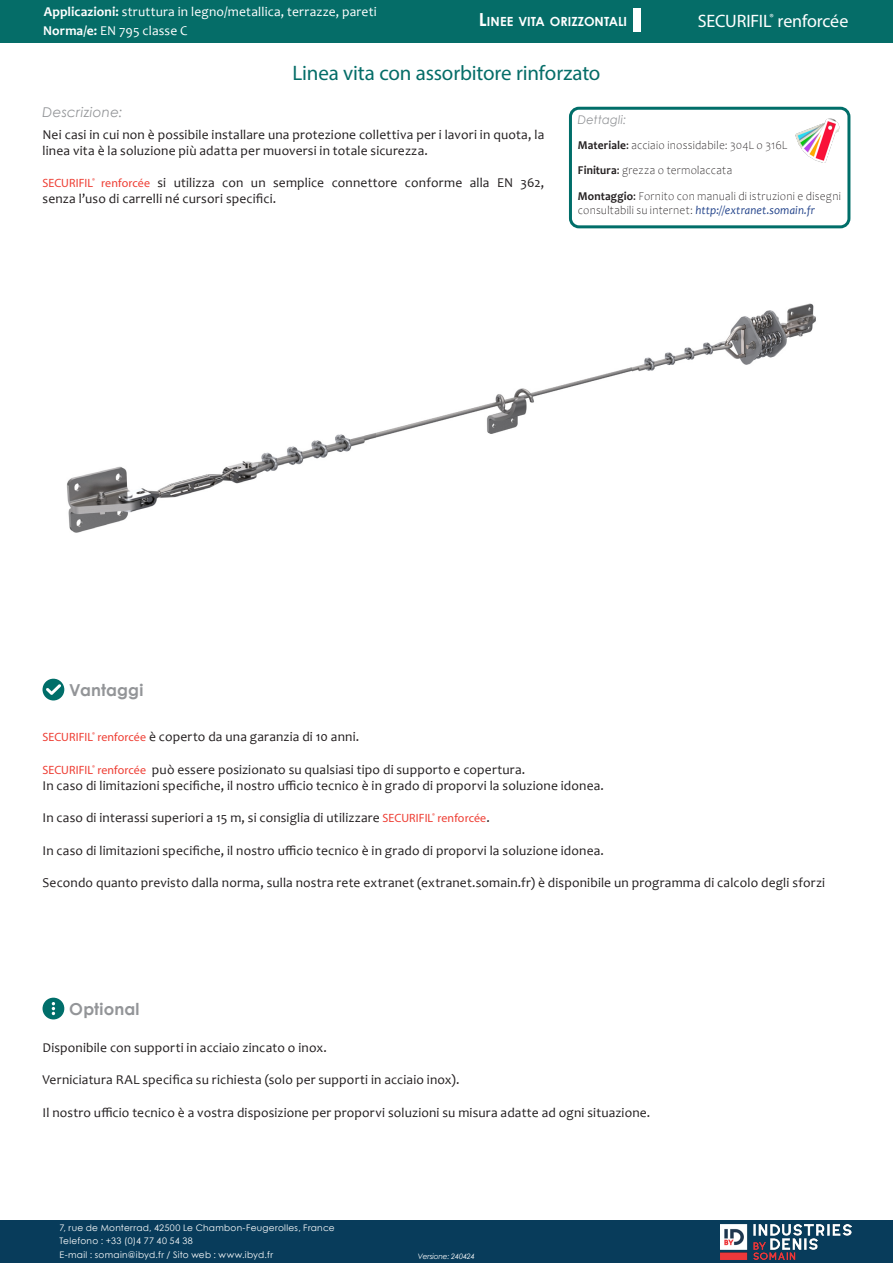
<style>
.page{position:relative;width:893px;height:1263px;background:#fff}
.page>*{position:absolute;margin:0;border:0;box-sizing:border-box;transform-origin:0 0}
.t1{font:21px "Myriad Pro";letter-spacing:-.01em;color:#056d68}
.t2{font:18px "Myriad Pro";letter-spacing:-.01em;color:#fff}
.t3{font:700 16.5px "Century Gothic";letter-spacing:.01em;color:#939598}
.t4{font:13.5px/16.2px "Candara";letter-spacing:.01em;color:#231f20}
.t5{font:13.5px/18.9px "Candara";letter-spacing:.01em;color:#fff}
.t6{font:italic 13.5px "Century Gothic";letter-spacing:.015em;color:#939598}
.t7{font:700 12.6px "Century Gothic";letter-spacing:.005em;color:#fff}
.t8{font:300 12px/25.2px "Candara";letter-spacing:.02em;color:#231f20;scale:.95 1}
.t9{font:italic 12px "Candara";letter-spacing:.015em;color:#21428a;scale:.95 1}
.t10{font:italic 12px "Century Gothic";letter-spacing:.02em;color:#939598;scale:.95 1}
.t11{font:9px/13.5px "Century Gothic";letter-spacing:.03em;color:#fff}
.t12{font:italic 7.5px "Century Gothic";letter-spacing:-.025em;color:#fff}
.s1{font-weight:700}
.s2{font-size:18px}
.s3{font-family:"Myriad Pro";font-size:12px;color:#ee3e34}
.s4{font-weight:400}
.s5{font-weight:300;font-style:normal;color:#231f20}
</style>
<div class="page">
<div style="left:0;top:0;width:893px;height:43px;background:#056d68"></div>
<div style="left:633px;top:9px;width:7px;height:23px;background:#fff"></div>
<img style="left:795px;top:118px;width:45px;height:45px">
<div style="left:569px;top:107px;width:281px;height:121px;border:3px solid #006e69;border-radius:9px"></div>
<div style="left:0;top:1220px;width:893px;height:43px;background:#083c5b"></div>
<img style="left:721px;top:1225px;width:130px;height:35px">
<div style="left:43px;top:679px;width:21px;height:21px;background:#006e69;border-radius:50%"></div>
<svg style="left:46px;top:684px;width:15px;height:11px"></svg>
<div style="left:43px;top:998px;width:21px;height:21px;background:#006e6a;border-radius:50%"></div>
<svg style="left:52px;top:1002px;width:3px;height:13px"></svg>
<img style="left:67px;top:432px;width:310px;height:101px">
<img style="left:377px;top:367px;width:256px;height:71px">
<img style="left:633px;top:303px;width:183px;height:69px">
<p class="t5" style="left:43px;top:2px;width:335px"><span class="s1">Applicazioni:</span> struttura in legno/metallica, terrazze, pareti<br><span class="s1">Norma/e:</span> EN 795 classe C</p>
<p class="t7" style="left:479px;top:12px;width:150px"><span class="s2">L</span>INEE VITA ORIZZONTALI</p>
<p class="t1" style="left:292px;top:60px;width:309px">Linea vita con assorbitore rinforzato</p>
<h2 class="t2" style="left:698px;top:10px;width:152px">SECURIFIL<sup>®</sup> renforcée</h2>
<p class="t6" style="left:43px;top:103px;width:82px">Descrizione:</p>
<p class="t4" style="left:43px;top:126px;width:503px">Nei casi in cui non è possibile installare una protezione collettiva per i lavori in quota, la linea vita è la soluzione più adatta per muoversi in totale sicurezza.</p>
<p class="t4" style="left:43px;top:175px;width:503px"><span class="s3">SECURIFIL</span><sup>®</sup> <span class="s3">renforcée</span> si utilizza con un semplice connettore conforme alla EN 362, senza l’uso di carrelli né cursori specifici.</p>
<p class="t10" style="left:578px;top:111px;width:52px">Dettagli:</p>
<p class="t8" style="left:578px;top:133px;width:278px"><span class="s1">Materiale</span><span class="s4">:</span> acciaio inossidabile: 304L o 316L<br><span class="s1">Finitura</span><span class="s4">:</span> grezza o termolaccata<br><span class="s1">Montaggio</span><span class="s4">:</span> Fornito con manuali di istruzioni e disegni</p>
<p class="t9" style="left:578px;top:202px;width:251px"><span class="s5">consultabili su internet:</span> http://extranet.somain.fr</p>
<p class="t3" style="left:69px;top:677px;width:76px">Vantaggi</p>
<p class="t4" style="left:43px;top:728px;width:318px"><span class="s3">SECURIFIL</span><sup>®</sup> <span class="s3">renforcée</span> è coperto da una garanzia di 10 anni.</p>
<p class="t4" style="left:43px;top:761px;width:484px"><span class="s3">SECURIFIL</span><sup>®</sup> <span class="s3">renforcée</span> può essere posizionato su qualsiasi tipo di supporto e copertura.</p>
<p class="t4" style="left:43px;top:777px;width:563px">In caso di limitazioni specifiche, il nostro ufficio tecnico è in grado di proporvi la soluzione idonea.</p>
<p class="t4" style="left:43px;top:809px;width:449px">In caso di interassi superiori a 15 m, si consiglia di utilizzare <span class="s3">SECURIFIL</span><sup>®</sup> <span class="s3">renforcée</span>.</p>
<p class="t4" style="left:43px;top:842px;width:563px">In caso di limitazioni specifiche, il nostro ufficio tecnico è in grado di proporvi la soluzione idonea.</p>
<p class="t4" style="left:43px;top:874px;width:784px">Secondo quanto previsto dalla norma, sulla nostra rete extranet (extranet.somain.fr) è disponibile un programma di calcolo degli sforzi</p>
<p class="t3" style="left:69px;top:996px;width:72px">Optional</p>
<p class="t4" style="left:43px;top:1039px;width:286px">Disponibile con supporti in acciaio zincato o inox.</p>
<p class="t4" style="left:43px;top:1072px;width:418px">Verniciatura RAL specifica su richiesta (solo per supporti in acciaio inox).</p>
<p class="t4" style="left:43px;top:1104px;width:609px">Il nostro ufficio tecnico è a vostra disposizione per proporvi soluzioni su misura adatte ad ogni situazione.</p>
<p class="t11" style="left:60px;top:1221px;width:277px">7, rue de Monterrad, 42500 Le Chambon-Feugerolles, France<br>Telefono : +33 (0)4 77 40 54 38<br>E-mail : somain@ibyd.fr / Sito web : www.ibyd.fr</p>
<p class="t12" style="left:418px;top:1250px;width:59px">Versione: 240424</p>
</div>
